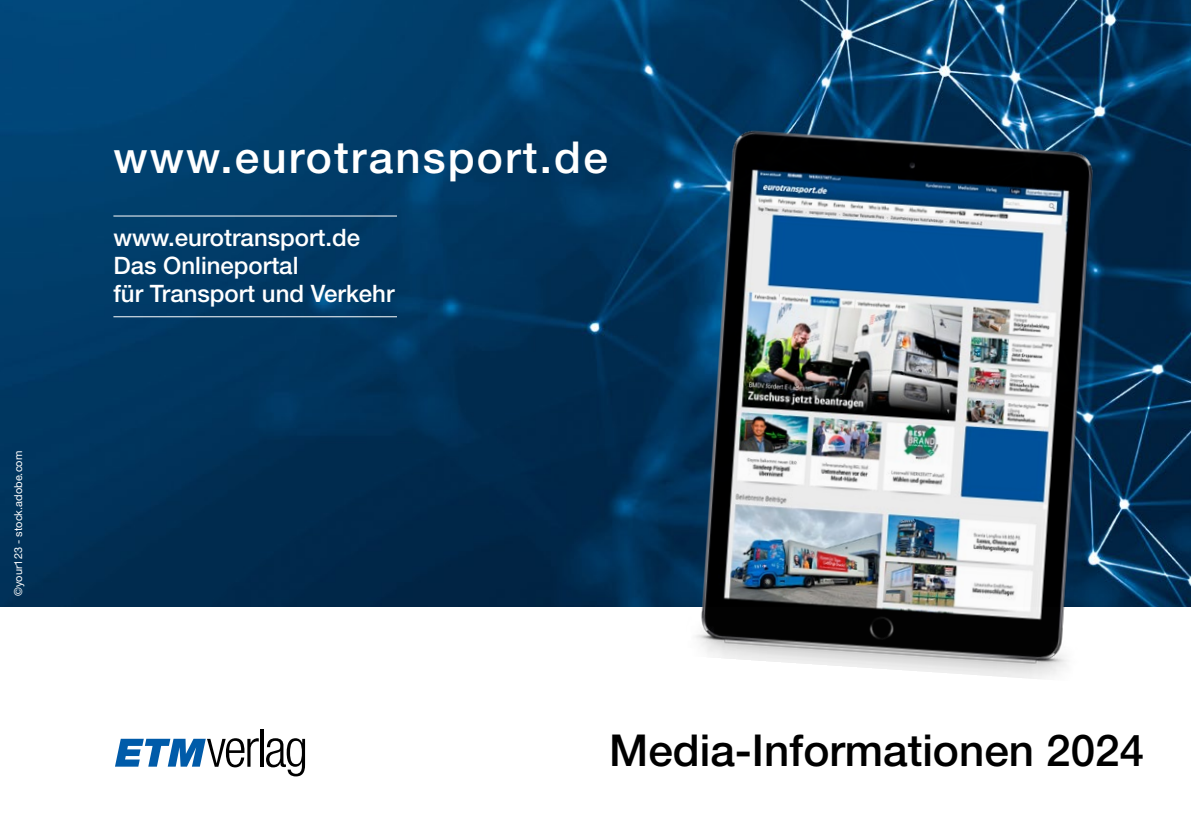
<style>
.page{position:relative;width:1191px;height:840px;background:#fff}
.page>*{position:absolute;margin:0;border:0;box-sizing:border-box;transform-origin:0 0}
.t1{font:500 44px "Helvetica Neue LT Std";color:#000}
.t2{font:500 44px "Helvetica Neue LT Std";letter-spacing:.05em;color:#fff}
.t3{font:500 24px/28px "Helvetica Neue LT Std";color:#fff}
.t4{font:11px "Helvetica Neue LT Std";color:#fff}
</style>
<div class="page">
<img style="left:0;top:0;width:1191px;height:606px">
<svg style="left:115px;top:738px;width:144px;height:29px"></svg>
<hr style="left:260px;top:728px;width:3px;height:38px;background:#000">
<svg style="left:266px;top:738px;width:39px;height:38px"></svg>
<img style="left:683px;top:112px;width:431px;height:567px">
<hr style="left:113px;top:316px;width:284px;height:1px;background:#fff">
<hr style="left:113px;top:215px;width:284px;height:1px;background:#fff">
<p class="t4" style="left:12px;top:595px;width:146px;rotate:-90deg">©your123 - stock.adobe.com</p>
<h1 class="t2" style="left:113px;top:131px;width:496px">www.eurotransport.de</h1>
<p class="t3" style="left:113px;top:223px;width:282px">www.eurotransport.de<br>Das Onlineportal<br>für Transport und Verkehr</p>
<h1 class="t1" style="left:609px;top:724px;width:536px">Media-Informationen 2024</h1>
</div>
